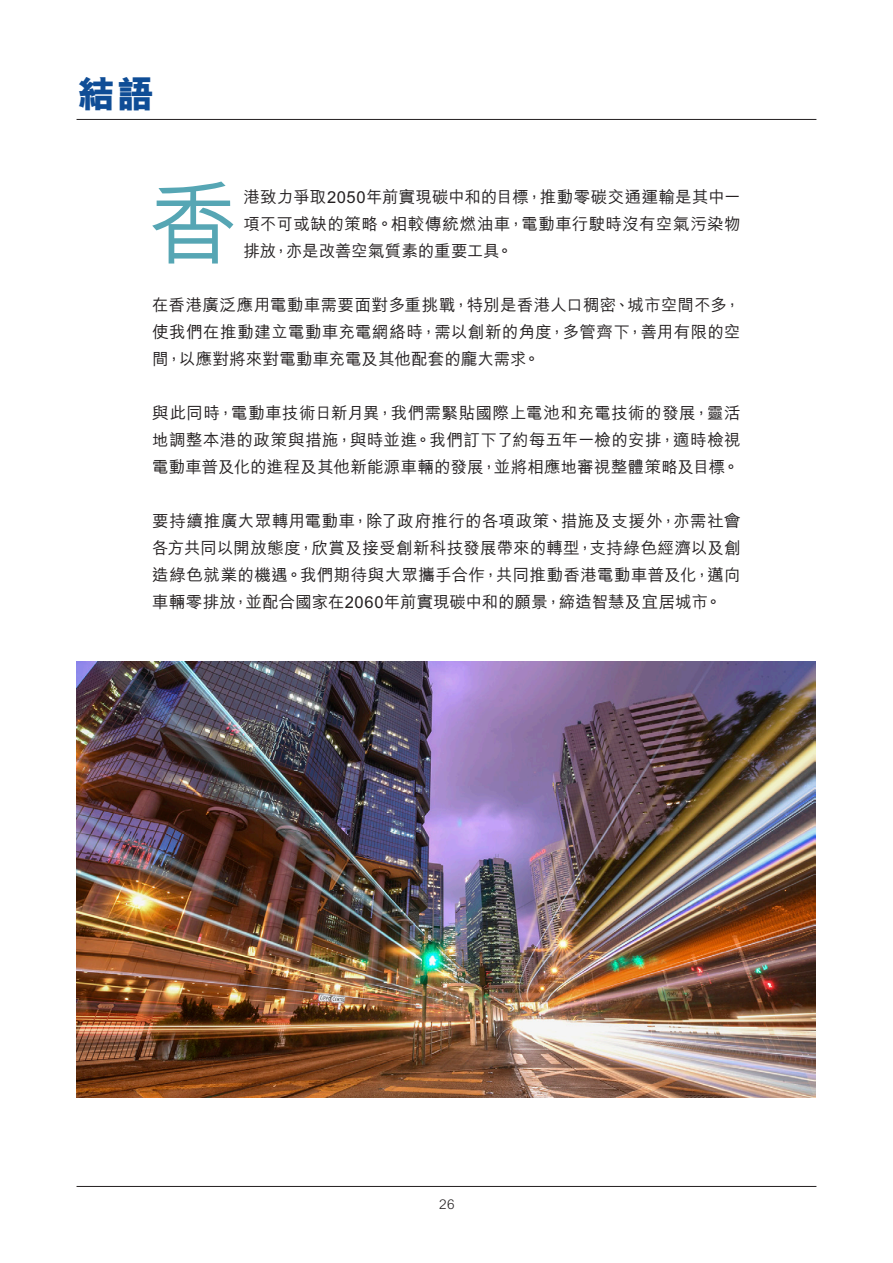
<style>
.page{position:relative;width:893px;height:1263px;background:#fff}
.page>*{position:absolute;margin:0;border:0;box-sizing:border-box;transform-origin:0 0}
.t1{font:500 91.95px "M Hei HK";color:#56a6b4}
.t2{font:800 37.5px "M Hei HK";color:#0f4d96}
.t3{font:500 16.5px/27px "M Hei HK";letter-spacing:.01em;color:#231f20;text-align:justify}
.t4{font:300 13.5px "M Hei HK";color:#231f20}
</style>
<div class="page">
<hr style="left:77px;top:1186px;width:739px;height:1px;background:#231f20">
<hr style="left:77px;top:119px;width:739px;height:1px;background:#231f20">
<img style="left:77px;top:661px;width:739px;height:436px">
<h2 class="t2" style="left:78px;top:69px;width:78px">結語</h2>
<h1 class="t1" style="left:149px;top:157px;width:93px">香</h1>
<p class="t3" style="left:243px;top:182px;width:499px">港致力爭取2050年前實現碳中和的目標，推動零碳交通運輸是其中一項不可或缺的策略。相較傳統燃油車，電動車行駛時沒有空氣污染物排放，亦是改善空氣質素的重要工具。</p>
<p class="t3" style="left:152px;top:290px;width:590px">在香港廣泛應用電動車需要面對多重挑戰，特別是香港人口稠密、城市空間不多，使我們在推動建立電動車充電網絡時，需以創新的角度，多管齊下，善用有限的空間，以應對將來對電動車充電及其他配套的龐大需求。</p>
<p class="t3" style="left:152px;top:398px;width:590px">與此同時，電動車技術日新月異，我們需緊貼國際上電池和充電技術的發展，靈活地調整本港的政策與措施，與時並進。我們訂下了約每五年一檢的安排，適時檢視電動車普及化的進程及其他新能源車輛的發展，並將相應地審視整體策略及目標。</p>
<p class="t3" style="left:152px;top:506px;width:590px">要持續推廣大眾轉用電動車，除了政府推行的各項政策、措施及支援外，亦需社會各方共同以開放態度，欣賞及接受創新科技發展帶來的轉型，支持綠色經濟以及創造綠色就業的機遇。我們期待與大眾攜手合作，共同推動香港電動車普及化，邁向車輛零排放，並配合國家在2060年前實現碳中和的願景，締造智慧及宜居城市。</p>
<p class="t4" style="left:439px;top:1194px;width:17px">26</p>
</div>
